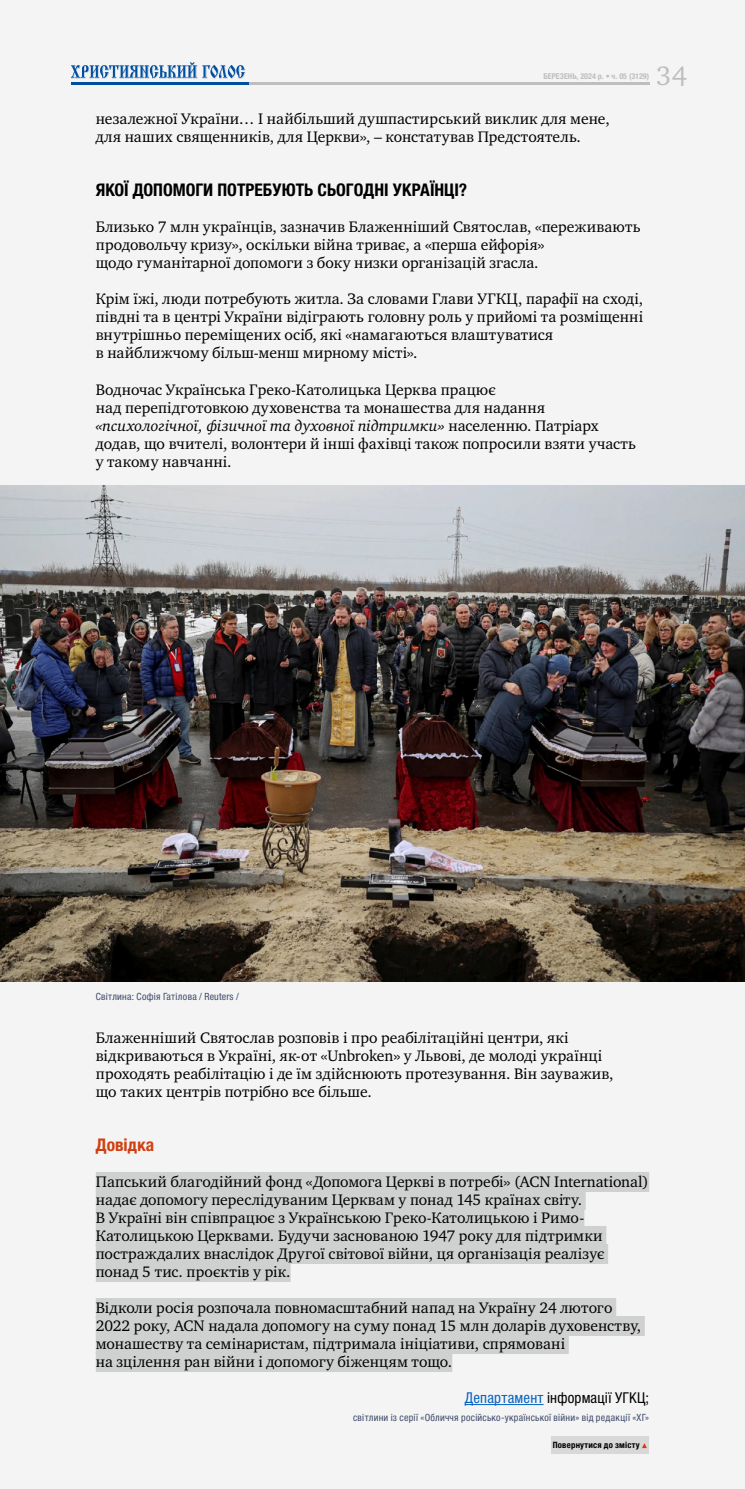
<style>
.page{position:relative;width:745px;height:1489px;background:#fff}
.page>*{position:absolute;margin:0;border:0;box-sizing:border-box;transform-origin:0 0}
.t1{font:27.38px "Charter C";color:#bebebe}
.t2{font:700 condensed 17.5px "Helvetica Neue LTCYR";color:#000}
.t3{font:700 condensed 17.5px "Helvetica Neue LTCYR";color:#d03f12}
.t4{font:15.62px/18px "Charter C";letter-spacing:.01em;color:#000}
.t5{font:condensed 15px "Helvetica Neue LTCYR";letter-spacing:.015em;color:#000}
.t6{font:condensed 10px "Helvetica Neue LTCYR";letter-spacing:.025em;color:#3c4969}
.t7{font:700 condensed 8.75px "Helvetica Neue LTCYR";letter-spacing:.025em;color:#000}
.t8{font:700 condensed 8px "Helvetica Neue LTCYR";color:#bebebe}
.s1{font-style:italic}
.s2{color:#0563c1}
</style>
<div class="page">
<div style="left:0;top:0;width:744px;height:1488px;background:#f4f4f4"></div>
<hr style="left:71px;top:82px;width:577px;height:3px;background:#bebebe">
<hr style="left:71px;top:82px;width:177px;height:3px;background:#004e9e">
<svg style="left:71px;top:62px;width:174px;height:17px"></svg>
<div style="left:550px;top:1435px;width:98px;height:18px;background:#d8d8d8"></div>
<div style="left:96px;top:1171px;width:552px;height:20px;background:#cfd0d0"></div>
<div style="left:96px;top:1189px;width:489px;height:20px;background:#cfd0d0"></div>
<div style="left:96px;top:1207px;width:488px;height:20px;background:#cfd0d0"></div>
<div style="left:96px;top:1225px;width:510px;height:20px;background:#cfd0d0"></div>
<div style="left:96px;top:1243px;width:511px;height:20px;background:#cfd0d0"></div>
<div style="left:96px;top:1261px;width:194px;height:20px;background:#cfd0d0"></div>
<div style="left:96px;top:1297px;width:519px;height:20px;background:#cfd0d0"></div>
<div style="left:96px;top:1315px;width:548px;height:20px;background:#cfd0d0"></div>
<div style="left:96px;top:1333px;width:472px;height:20px;background:#cfd0d0"></div>
<div style="left:96px;top:1351px;width:356px;height:20px;background:#cfd0d0"></div>
<hr style="left:464px;top:1403px;width:79px;height:1px;background:#0563c1">
<img style="left:0;top:485px;width:744px;height:496px">
<p class="t8" style="left:543px;top:71px;width:107px">березень, 2024 р. • ч. 05 (3129)</p>
<p class="t4" style="left:96px;top:110px;width:515px">незалежної України… І найбільший душпастирський виклик для мене, для наших священників, для Церкви», – констатував Предстоятель.</p>
<p class="t2" style="left:96px;top:181px;width:48px">Якої допомоги</p>
<p class="t2" style="left:217px;top:181px;width:10px">потре</p>
<p class="t2" style="left:263px;top:181px;width:65px">бують сьогодні</p>
<p class="t2" style="left:392px;top:181px;width:10px">українці</p>
<p class="t2" style="left:458px;top:181px;width:10px">?</p>
<p class="t4" style="left:96px;top:218px;width:546px">Близько 7 млн українців, зазначив Блаженніший Святослав, «переживають продовольчу кризу», оскільки війна триває, а «перша ейфорія»<br>щодо гуманітарної допомоги з боку низки організацій згасла.</p>
<p class="t4" style="left:96px;top:290px;width:548px">Крім їжі, люди потребують житла. За словами Глави УГКЦ, парафії на сході, півдні та в центрі України відіграють головну роль у прийомі та розміщенні внутрішньо переміщених осіб, які «намагаються влаштуватися<br>в найближчому більш-менш мирному місті».</p>
<p class="t4" style="left:96px;top:380px;width:541px">Водночас Українська Греко-Католицька Церква працює<br>над перепідготовкою духовенства та монашества для надання <span class="s1">«психологічної, фізичної та духовної підтримки»</span> населенню. Патріарх додав, що вчителі, волонтери й інші фахівці також попросили взяти участь у такому навчанні.</p>
<h1 class="t1" style="left:656px;top:61px;width:32px">34</h1>
<p class="t6" style="left:96px;top:990px;width:144px">Світлина: Софія Гатілова / Reuters /</p>
<p class="t4" style="left:96px;top:1028px;width:519px">Блаженніший Святослав розповів і про реабілітаційні центри, які відкриваються в Україні, як-от «Unbroken» у Львові, де молоді українці проходять реабілітацію і де їм здійснюють протезування. Він зауважив, що таких центрів потрібно все більше.</p>
<p class="t3" style="left:96px;top:1135px;width:60px">Довідка</p>
<p class="t4" style="left:96px;top:1172px;width:554px">Папський благодійний фонд «Допомога Церкві в потребі» (ACN International) надає допомогу переслідуваним Церквам у понад 145 країнах світу.<br>В Україні він співпрацює з Українською Греко-Католицькою і Римо-Католицькою Церквами. Будучи заснованою 1947 року для підтримки постраждалих внаслідок Другої світової війни, ця організація реалізує понад 5 тис. проєктів у рік.</p>
<p class="t4" style="left:96px;top:1298px;width:546px">Відколи росія розпочала повномасштабний напад на Україну 24 лютого 2022 року, ACN надала допомогу на суму понад 15 млн доларів духовенству, монашеству та семінаристам, підтримала ініціативи, спрямовані<br>на зцілення ран війни і допомогу біженцям тощо.</p>
<p class="t5" style="left:464px;top:1389px;width:185px"><span class="s2">Департамент</span> інформації УГКЦ;</p>
<p class="t6" style="left:353px;top:1411px;width:297px">світлини із серії «Обличчя російсько-української війни» від редакції «ХГ»</p>
<p class="t7" style="left:552px;top:1439px;width:88px">Повернутися до змісту</p>
</div>
